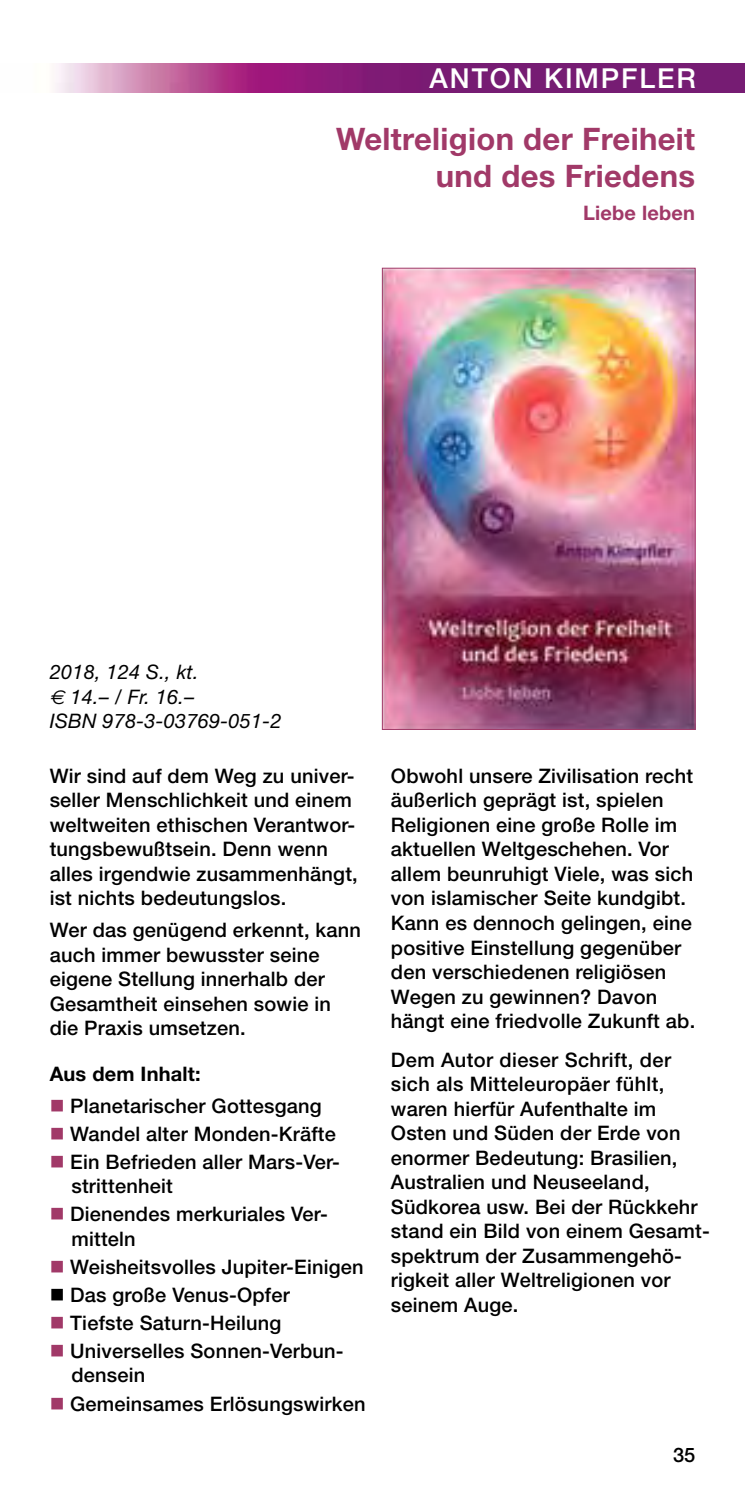
<style>
.page{position:relative;width:745px;height:1489px;background:#fff}
.page>*{position:absolute;margin:0;border:0;box-sizing:border-box;transform-origin:0 0}
.t1{font:700 31px/36.2px "Helvetica Neue";letter-spacing:.01em;color:#a13968;text-align:right}
.t2{font:500 27.5px "Helvetica Neue";letter-spacing:.07em;color:#fff}
.t3{font:500 20px/24.5px "Helvetica Neue";letter-spacing:.01em;color:#000}
.t4{font:italic 20px/24.5px "Helvetica Neue";letter-spacing:.01em;color:#000}
.t5{font:700 20px "Helvetica Neue";letter-spacing:.01em;color:#000}
.t6{font:700 20px "Helvetica Neue";letter-spacing:.01em;color:#a13968}
.s1{font-family:"Euro Sans"}
.s2{color:#a13968}
</style>
<div class="page">
<img style="left:55px;top:64px;width:689px;height:28px">
<img style="left:384px;top:270px;width:308px;height:457px">
<div style="left:382px;top:268px;width:312px;height:461px;border:1px solid #a13968"></div>
<h2 class="t2" style="left:429px;top:62px;width:267px">ANTON KIMPFLER</h2>
<h1 class="t1" style="left:336px;top:121px;width:360px">Weltreligion der Freiheit und des Friedens</h1>
<p class="t6" style="left:582px;top:200px;width:113px">Liebe leben</p>
<p class="t4" style="left:50px;top:659px;width:233px">2018, 124 S., kt.<br><span class="s1">€</span> 14.– / Fr. 16.–<br>ISBN 978-3-03769-051-2</p>
<p class="t3" style="left:50px;top:763px;width:309px">Wir sind auf dem Weg zu univer&shy;seller Menschlichkeit und einem weltweiten ethischen Verantwor&shy;tungsbewußtsein. Denn wenn alles irgendwie zusammenhängt, ist nichts bedeutungslos.</p>
<p class="t3" style="left:50px;top:917px;width:313px">Wer das genügend erkennt, kann auch immer bewusster seine eigene Stellung innerhalb der<br>Gesamtheit einsehen sowie in die Praxis umsetzen.</p>
<p class="t5" style="left:50px;top:1061px;width:152px">Aus dem Inhalt:</p>
<p class="t3" style="left:50px;top:1092px;width:273px"><span class="s2">■</span> Planetarischer Gottesgang</p>
<p class="t3" style="left:50px;top:1120px;width:287px"><span class="s2">■</span> Wandel alter Monden-Kräfte</p>
<p class="t3" style="left:71px;top:1148px;width:270px;text-indent:-22px"><span class="s2">■</span> Ein Befrieden aller Mars-Ver&shy;strittenheit</p>
<p class="t3" style="left:71px;top:1201px;width:258px;text-indent:-22px"><span class="s2">■</span> Dienendes merkuriales Ver&shy;mitteln</p>
<p class="t3" style="left:50px;top:1254px;width:315px"><span class="s2">■</span> Weisheitsvolles Jupiter-Einigen</p>
<p class="t3" style="left:50px;top:1282px;width:241px">■ Das große Venus-Opfer</p>
<p class="t3" style="left:50px;top:1310px;width:233px"><span class="s2">■</span> Tiefste Saturn-Heilung</p>
<p class="t3" style="left:71px;top:1338px;width:273px;text-indent:-22px"><span class="s2">■</span> Universelles Sonnen-Verbun&shy;densein</p>
<p class="t3" style="left:50px;top:1390px;width:317px"><span class="s2">■</span> Gemeinsames Erlösungswirken</p>
<p class="t3" style="left:390px;top:763px;width:305px">Obwohl unsere Zivilisation recht äußerlich geprägt ist, spielen<br>Religionen eine große Rolle im aktuellen Weltgeschehen. Vor allem beunruhigt Viele, was sich von islamischer Seite kundgibt.<br>Kann es dennoch gelingen, eine positive Einstellung gegenüber den verschiedenen religiösen<br>Wegen zu gewinnen? Davon hängt eine friedvolle Zukunft ab.</p>
<p class="t3" style="left:390px;top:1047px;width:320px">Dem Autor dieser Schrift, der sich als Mitteleuropäer fühlt, waren hierfür Aufenthalte im<br>Osten und Süden der Erde von enormer Bedeutung: Brasilien,<br>Australien und Neuseeland,<br>Südkorea usw. Bei der Rückkehr stand ein Bild von einem Gesamt&shy;spektrum der Zusammengehö&shy;rigkeit aller Weltreligionen vor seinem Auge.</p>
<p class="t3" style="left:672px;top:1442px;width:24px">35</p>
</div>
